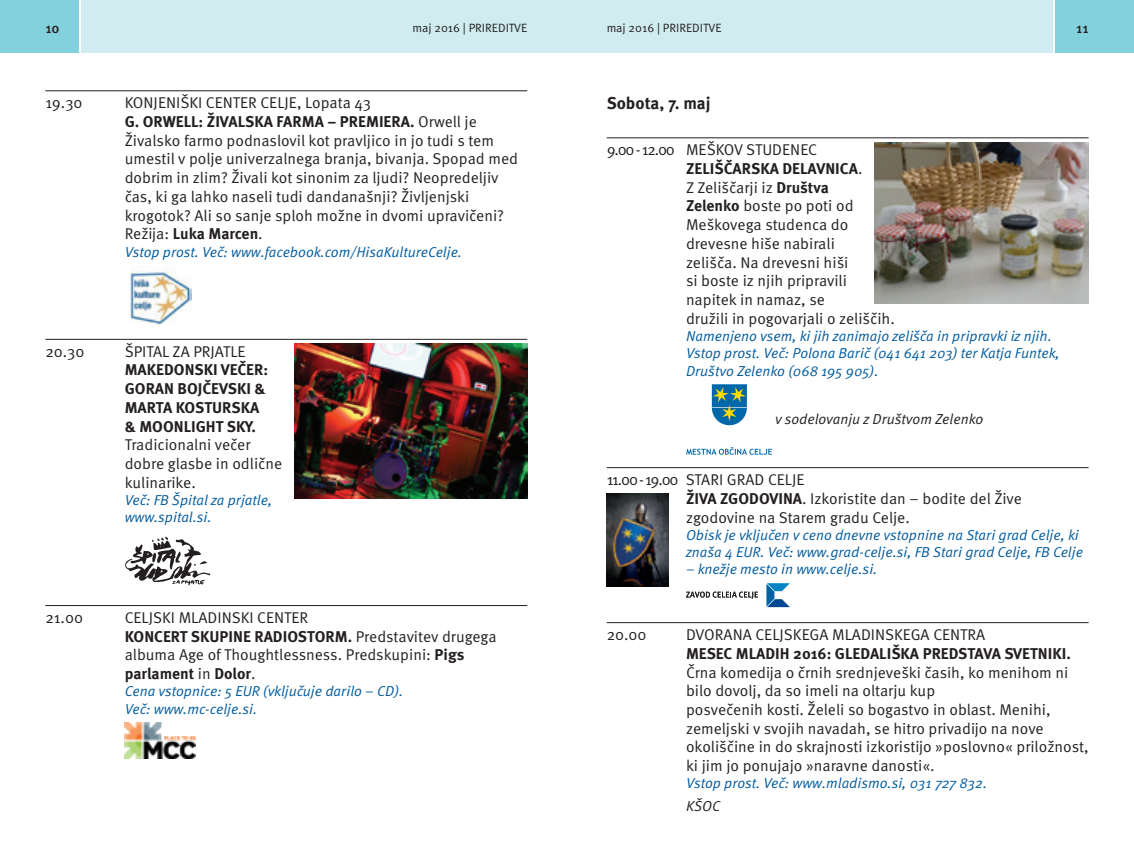
<style>
.page{position:relative;width:1134px;height:851px;background:#fff}
.page>*{position:absolute;margin:0;border:0;box-sizing:border-box;transform-origin:0 0}
.t1{font:700 17px "Meta Pro";color:#231f20}
.t2{font:15.6px/18.8px "Meta Pro";color:#231f20}
.t3{font:700 15.6px/18.8px "Meta Pro";color:#231f20}
.t4{font:italic 14.4px/17.2px "Meta Pro";color:#015b9f}
.t5{font:italic 14.4px "Meta Pro";color:#231f20}
.t6{font:500 14px "Meta Pro";color:#231f20}
.t7{font:12px "Meta Pro";color:#231f20}
.s1{font-weight:700}
</style>
<div class="page">
<div style="left:0;top:0;width:567px;height:53px;background:#d0ecf0"></div>
<div style="left:567px;top:0;width:567px;height:53px;background:#d0ecf0"></div>
<div style="left:0;top:0;width:79px;height:53px;background:#83d1dc"></div>
<div style="left:1054px;top:0;width:80px;height:53px;background:#83d1dc"></div>
<hr style="left:45px;top:90px;width:482px;height:1px;background:#231f20">
<hr style="left:45px;top:339px;width:482px;height:1px;background:#231f20">
<hr style="left:45px;top:605px;width:482px;height:1px;background:#231f20">
<img style="left:130px;top:265px;width:62px;height:59px">
<img style="left:295px;top:343px;width:232px;height:155px">
<svg style="left:125px;top:536px;width:86px;height:49px"></svg>
<img style="left:125px;top:722px;width:71px;height:36px">
<hr style="left:607px;top:137px;width:482px;height:1px;background:#231f20">
<hr style="left:607px;top:467px;width:482px;height:1px;background:#231f20">
<hr style="left:607px;top:622px;width:482px;height:1px;background:#231f20">
<img style="left:874px;top:143px;width:215px;height:160px">
<svg style="left:712px;top:384px;width:35px;height:41px"></svg>
<svg style="left:686px;top:447px;width:86px;height:7px"></svg>
<svg style="left:766px;top:583px;width:24px;height:24px"></svg>
<svg style="left:686px;top:591px;width:72px;height:7px"></svg>
<img style="left:607px;top:493px;width:61px;height:93px">
<hr style="left:79px;top:0;width:2px;height:53px;background:#fff">
<hr style="left:1053px;top:0;width:2px;height:53px;background:#fff">
<p class="t6" style="left:45px;top:20px;width:16px">10</p>
<p class="t7" style="left:412px;top:20px;width:116px">maj 2016 | PRIREDITVE</p>
<p class="t7" style="left:607px;top:20px;width:116px">maj 2016 | PRIREDITVE</p>
<p class="t6" style="left:1076px;top:20px;width:14px">11</p>
<p class="t2" style="left:45px;top:94px;width:39px">19.30</p>
<p class="t2" style="left:125px;top:94px;width:395px">KONJENIŠKI CENTER CELJE, Lopata 43<br><span class="s1">G. ORWELL: ŽIVALSKA FARMA – PREMIERA.</span> Orwell je Živalsko farmo podnaslovil kot pravljico in jo tudi s tem umestil v polje univerzalnega branja, bivanja. Spopad med dobrim in zlim? Živali kot sinonim za ljudi? Neopredeljiv čas, ki ga lahko naseli tudi dandanašnji? Življenjski krogotok? Ali so sanje sploh možne in dvomi upravičeni?<br>Režija: <span class="s1">Luka Marcen</span>.</p>
<p class="t4" style="left:125px;top:243px;width:339px">Vstop prost. Več: www.facebook.com/HisaKultureCelje.</p>
<p class="t2" style="left:45px;top:342px;width:41px">20.30</p>
<p class="t2" style="left:125px;top:342px;width:122px">ŠPITAL ZA PRJATLE</p>
<p class="t3" style="left:125px;top:361px;width:145px">MAKEDONSKI VEČER:<br>GORAN BOJČEVSKI &amp;<br>MARTA KOSTURSKA &amp; MOONLIGHT SKY.</p>
<p class="t2" style="left:125px;top:436px;width:159px">Tradicionalni večer dobre glasbe in odlične kulinarike.</p>
<p class="t4" style="left:125px;top:492px;width:149px">Več: FB Špital za prjatle, www.spital.si.</p>
<p class="t2" style="left:45px;top:608px;width:39px">21.00</p>
<p class="t2" style="left:125px;top:608px;width:373px">CELJSKI MLADINSKI CENTER<br><span class="s1">KONCERT SKUPINE RADIOSTORM.</span> Predstavitev drugega albuma Age of Thoughtlessness. Predskupini: <span class="s1">Pigs parlament</span> in <span class="s1">Dolor</span>.</p>
<p class="t4" style="left:125px;top:683px;width:280px">Cena vstopnice: 5 EUR (vključuje darilo – CD).<br>Več: www.mc-celje.si.</p>
<p class="t1" style="left:607px;top:93px;width:105px">Sobota, 7. maj</p>
<p class="t2" style="left:686px;top:141px;width:210px;text-indent:-79px">9.00 - 12.00 MEŠKOV STUDENEC<br><span class="s1">ZELIŠČARSKA DELAVNICA</span>.<br>Z Zeliščarji iz <span class="s1">Društva<br>Zelenko</span> boste po poti od<br>Meškovega studenca do drevesne hiše nabirali<br>zelišča. Na drevesni hiši<br>si boste iz njih pripravili napitek in namaz, se<br>družili in pogovarjali o zeliščih.</p>
<p class="t4" style="left:686px;top:328px;width:375px">Namenjeno vsem, ki jih zanimajo zelišča in pripravki iz njih.<br>Vstop prost. Več: Polona Barič (041 641 203) ter Katja Funtek,<br>Društvo Zelenko (068 195 905).</p>
<p class="t5" style="left:775px;top:409px;width:210px">v sodelovanju z Društvom Zelenko</p>
<p class="t2" style="left:686px;top:470px;width:337px;text-indent:-79px">11.00 - 19.00 STARI GRAD CELJE<br><span class="s1">ŽIVA ZGODOVINA</span>. Izkoristite dan – bodite del Žive zgodovine na Starem gradu Celje.</p>
<p class="t4" style="left:686px;top:526px;width:398px">Obisk je vključen v ceno dnevne vstopnine na Stari grad Celje, ki znaša 4 EUR. Več: www.grad-celje.si, FB Stari grad Celje, FB Celje</p>
<p class="t4" style="left:686px;top:561px;width:193px">– knežje mesto in www.celje.si.</p>
<p class="t2" style="left:607px;top:625px;width:41px">20.00</p>
<p class="t2" style="left:686px;top:625px;width:301px">DVORANA CELJSKEGA MLADINSKEGA CENTRA</p>
<p class="t3" style="left:686px;top:644px;width:386px">MESEC MLADIH 2016: GLEDALIŠKA PREDSTAVA SVETNIKI.</p>
<p class="t2" style="left:686px;top:663px;width:404px">Črna komedija o črnih srednjeveški časih, ko menihom ni bilo dovolj, da so imeli na oltarju kup<br>posvečenih kosti. Želeli so bogastvo in oblast. Menihi, zemeljski v svojih navadah, se hitro privadijo na nove okoliščine in do skrajnosti izkoristijo »poslovno« priložnost, ki jim jo ponujajo »naravne danosti«.</p>
<p class="t4" style="left:686px;top:775px;width:303px">Vstop prost. Več: www.mladismo.si, 031 727 832.</p>
<p class="t5" style="left:686px;top:797px;width:36px">KŠOC</p>
</div>
